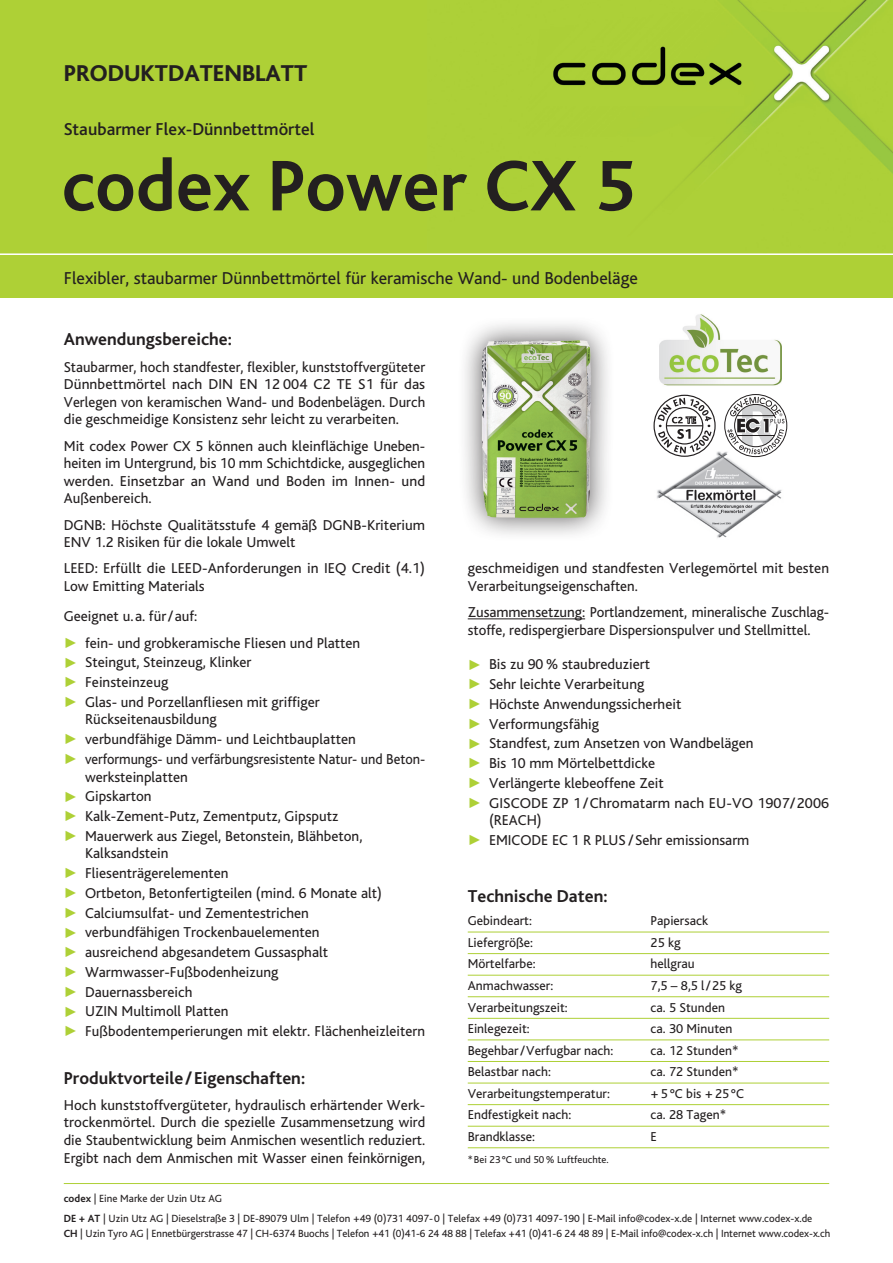
<style>
.page{position:relative;width:893px;height:1263px;background:#fff}
.page>*{position:absolute;margin:0;border:0;box-sizing:border-box;transform-origin:0 0}
.t1{font:700 75px "Bliss";color:#231f20}
.t2{font:800 24px "Bliss";color:#231f20}
.t3{font:18px "Bliss";color:#231f20}
.t4{font:700 18px "Bliss";color:#231f20}
.t5{font:500 18px "Bliss";color:#231f20}
.t6{font:15px/17.7px "Bliss";color:#231f20}
.t7{font:15px/17.7px "Bliss";color:#231f20;scale:.95 1}
.t8{font:13.5px "Bliss";color:#231f20}
.t9{font:10.8px/19.6px "Bliss";color:#231f20}
.t10{font:10.5px "Bliss";color:#231f20}
.s1{color:#aed036}
.s2{font-weight:700}
</style>
<div class="page">
<div style="left:0;top:0;width:893px;height:255px;background:#aed036"></div>
<img style="left:553px;top:0;width:340px;height:177px">
<hr style="left:0;top:253px;width:893px;height:2px;background:#fff">
<hr style="left:64px;top:1183px;width:765px;height:1px;background:#aed036">
<div style="left:0;top:255px;width:893px;height:43px;background:#aed036"></div>
<hr style="left:468px;top:618px;width:117px;height:1px;background:#231f20">
<hr style="left:468px;top:931px;width:361px;height:1px;background:#aed036">
<hr style="left:468px;top:953px;width:361px;height:1px;background:#aed036">
<hr style="left:468px;top:975px;width:361px;height:1px;background:#aed036">
<hr style="left:468px;top:996px;width:361px;height:1px;background:#aed036">
<hr style="left:468px;top:1018px;width:361px;height:1px;background:#aed036">
<hr style="left:468px;top:1039px;width:361px;height:1px;background:#aed036">
<hr style="left:468px;top:1061px;width:361px;height:1px;background:#aed036">
<hr style="left:468px;top:1082px;width:361px;height:1px;background:#aed036">
<hr style="left:468px;top:1104px;width:361px;height:1px;background:#aed036">
<hr style="left:468px;top:1126px;width:361px;height:1px;background:#aed036">
<hr style="left:468px;top:1147px;width:361px;height:1px;background:#aed036">
<div style="left:457px;top:316px;width:158px;height:226px;background:#231f20;opacity:.75"></div>
<img style="left:482px;top:340px;width:109px;height:178px">
<img style="left:659px;top:314px;width:123px;height:72px">
<img style="left:657px;top:451px;width:125px;height:87px">
<svg style="left:653px;top:394px;width:63px;height:63px"></svg>
<svg style="left:724px;top:394px;width:63px;height:63px"></svg>
<h2 class="t2" style="left:64px;top:61px;width:245px">PRODUKTDATENBLATT</h2>
<p class="t5" style="left:64px;top:119px;width:252px">Staubarmer Flex-Dünnbettmörtel</p>
<h1 class="t1" style="left:62px;top:147px;width:575px">codex Power CX 5</h1>
<p class="t3" style="left:64px;top:268px;width:576px">Flexibler, staubarmer Dünnbettmörtel für keramische Wand- und Bodenbeläge</p>
<p class="t4" style="left:64px;top:330px;width:170px">Anwendungsbereiche:</p>
<p class="t6" style="left:64px;top:358px;width:363px;text-align:justify">Staubarmer, hoch standfester, flexibler, kunststoffvergüteter Dünnbettmörtel nach DIN EN 12 004 C2 TE S1 für das Verlegen von keramischen Wand- und Bodenbelägen. Durch die geschmeidige Konsistenz sehr leicht zu verarbeiten.</p>
<p class="t6" style="left:64px;top:437px;width:363px;text-align:justify">Mit codex Power CX 5 können auch kleinflächige Uneben&shy;heiten im Untergrund, bis 10 mm Schichtdicke, ausgeglichen werden. Einsetzbar an Wand und Boden im Innen- und Außenbereich.</p>
<p class="t6" style="left:64px;top:516px;width:363px">DGNB: Höchste Qualitätsstufe 4 gemäß DGNB-Kriterium<br>ENV 1.2 Risiken für die lokale Umwelt</p>
<p class="t6" style="left:64px;top:560px;width:363px">LEED: Erfüllt die LEED-Anforderungen in IEQ Credit (4.1)<br>Low Emitting Materials</p>
<p class="t6" style="left:64px;top:608px;width:135px">Geeignet u.a. für/auf:</p>
<p class="t6" style="left:64px;top:634px;width:298px"><span class="s1">✓</span> fein- und grobkeramische Fliesen und Platten</p>
<p class="t6" style="left:64px;top:654px;width:189px"><span class="s1">✓</span> Steingut, Steinzeug, Klinker</p>
<p class="t6" style="left:64px;top:673px;width:106px"><span class="s1">✓</span> Feinsteinzeug</p>
<p class="t6" style="left:85px;top:693px;width:236px;text-indent:-21px"><span class="s1">✓</span> Glas- und Porzellanfliesen mit griffiger<br>Rückseitenausbildung</p>
<p class="t6" style="left:64px;top:731px;width:294px"><span class="s1">✓</span> verbundfähige Dämm- und Leichtbauplatten</p>
<p class="t7" style="left:85px;top:750px;width:360px;text-indent:-21px"><span class="s1">✓</span> verformungs- und verfärbungsresistente Natur- und Beton&shy;werksteinplatten</p>
<p class="t6" style="left:64px;top:788px;width:89px"><span class="s1">✓</span> Gipskarton</p>
<p class="t6" style="left:64px;top:807px;width:276px"><span class="s1">✓</span> Kalk-Zement-Putz, Zementputz, Gipsputz</p>
<p class="t6" style="left:85px;top:827px;width:279px;text-indent:-21px"><span class="s1">✓</span> Mauerwerk aus Ziegel, Betonstein, Blähbeton,<br>Kalksandstein</p>
<p class="t6" style="left:64px;top:865px;width:166px"><span class="s1">✓</span> Fliesenträgerelementen</p>
<p class="t6" style="left:64px;top:884px;width:320px"><span class="s1">✓</span> Ortbeton, Betonfertigteilen (mind. 6 Monate alt)</p>
<p class="t6" style="left:64px;top:904px;width:247px"><span class="s1">✓</span> Calciumsulfat- und Zementestrichen</p>
<p class="t6" style="left:64px;top:924px;width:257px"><span class="s1">✓</span> verbundfähigen Trockenbauelementen</p>
<p class="t6" style="left:64px;top:944px;width:266px"><span class="s1">✓</span> ausreichend abgesandetem Gussasphalt</p>
<p class="t6" style="left:64px;top:963px;width:216px"><span class="s1">✓</span> Warmwasser-Fußbodenheizung</p>
<p class="t6" style="left:64px;top:983px;width:130px"><span class="s1">✓</span> Dauernassbereich</p>
<p class="t6" style="left:64px;top:1003px;width:166px"><span class="s1">✓</span> UZIN Multimoll Platten</p>
<p class="t6" style="left:64px;top:1023px;width:363px"><span class="s1">✓</span> Fußbodentemperierungen mit elektr. Flächenheizleitern</p>
<p class="t4" style="left:64px;top:1068px;width:243px">Produktvorteile/Eigenschaften:</p>
<p class="t6" style="left:64px;top:1096px;width:363px;text-align:justify">Hoch kunststoffvergüteter, hydraulisch erhärtender Werk&shy;trockenmörtel. Durch die spezielle Zusammensetzung wird die Staubentwicklung beim Anmischen wesentlich reduziert.<br>Ergibt nach dem Anmischen mit Wasser einen feinkörnigen,</p>
<p class="t6" style="left:468px;top:560px;width:363px">geschmeidigen und standfesten Verlegemörtel mit besten<br>Verarbeitungseigenschaften.</p>
<p class="t6" style="left:468px;top:604px;width:361px">Zusammensetzung: Portlandzement, mineralische Zuschlag&shy;stoffe, redispergierbare Dispersionspulver und Stellmittel.</p>
<p class="t6" style="left:468px;top:656px;width:184px"><span class="s1">✓</span> Bis zu 90 % staubreduziert</p>
<p class="t6" style="left:468px;top:676px;width:178px"><span class="s1">✓</span> Sehr leichte Verarbeitung</p>
<p class="t6" style="left:468px;top:695px;width:215px"><span class="s1">✓</span> Höchste Anwendungssicherheit</p>
<p class="t6" style="left:468px;top:715px;width:133px"><span class="s1">✓</span> Verformungsfähig</p>
<p class="t6" style="left:468px;top:735px;width:287px"><span class="s1">✓</span> Standfest, zum Ansetzen von Wandbelägen</p>
<p class="t6" style="left:468px;top:755px;width:189px"><span class="s1">✓</span> Bis 10 mm Mörtelbettdicke</p>
<p class="t6" style="left:468px;top:774px;width:197px"><span class="s1">✓</span> Verlängerte klebeoffene Zeit</p>
<p class="t6" style="left:489px;top:794px;width:342px;text-indent:-21px"><span class="s1">✓</span> GISCODE ZP 1/Chromatarm nach EU-VO 1907/2006 (REACH)</p>
<p class="t6" style="left:468px;top:831px;width:283px"><span class="s1">✓</span> EMICODE EC 1 R PLUS /Sehr emissionsarm</p>
<p class="t4" style="left:468px;top:886px;width:141px">Technische Daten:</p>
<p class="t8" style="left:468px;top:914px;width:66px">Gebindeart:</p>
<p class="t8" style="left:651px;top:914px;width:59px">Papiersack</p>
<p class="t8" style="left:468px;top:935px;width:67px">Liefergröße:</p>
<p class="t8" style="left:651px;top:935px;width:31px">25 kg</p>
<p class="t8" style="left:468px;top:957px;width:69px">Mörtelfarbe:</p>
<p class="t8" style="left:651px;top:957px;width:46px">hellgrau</p>
<p class="t8" style="left:468px;top:978px;width:87px">Anmachwasser:</p>
<p class="t8" style="left:651px;top:978px;width:93px">7,5 – 8,5 l/25 kg</p>
<p class="t8" style="left:468px;top:1000px;width:101px">Verarbeitungszeit:</p>
<p class="t8" style="left:651px;top:1000px;width:76px">ca. 5 Stunden</p>
<p class="t8" style="left:468px;top:1021px;width:64px">Einlegezeit:</p>
<p class="t8" style="left:651px;top:1021px;width:83px">ca. 30 Minuten</p>
<p class="t8" style="left:468px;top:1043px;width:147px">Begehbar/Verfugbar nach:</p>
<p class="t8" style="left:651px;top:1043px;width:90px">ca. 12 Stunden*</p>
<p class="t8" style="left:468px;top:1065px;width:85px">Belastbar nach:</p>
<p class="t8" style="left:651px;top:1065px;width:90px">ca. 72 Stunden*</p>
<p class="t8" style="left:468px;top:1086px;width:144px">Verarbeitungstemperatur:</p>
<p class="t8" style="left:651px;top:1086px;width:95px">+5°C bis +25°C</p>
<p class="t8" style="left:468px;top:1108px;width:105px">Endfestigkeit nach:</p>
<p class="t8" style="left:651px;top:1108px;width:77px">ca. 28 Tagen*</p>
<p class="t8" style="left:468px;top:1129px;width:69px">Brandklasse:</p>
<p class="t8" style="left:651px;top:1129px;width:8px">E</p>
<p class="t10" style="left:468px;top:1153px;width:142px">*Bei 23°C und 50% Luftfeuchte.</p>
<p class="t9" style="left:64px;top:1189px;width:750px"><span class="s2">codex</span> | Eine Marke der Uzin Utz AG<br><span class="s2">DE + AT</span> | Uzin Utz AG | Dieselstraße 3 | DE-89079 Ulm | Telefon +49 (0)731 4097-0 | Telefax +49 (0)731 4097-190 | E-Mail info@codex-x.de | Internet www.codex-x.de</p>
<p class="t9" style="left:64px;top:1224px;width:768px"><span class="s2">CH</span> | Uzin Tyro AG | Ennetbürgerstrasse 47 | CH-6374 Buochs | Telefon +41 (0)41-6 24 48 88 | Telefax +41 (0)41-6 24 48 89 | E-Mail info@codex-x.ch | Internet www.codex-x.ch</p>
</div>
